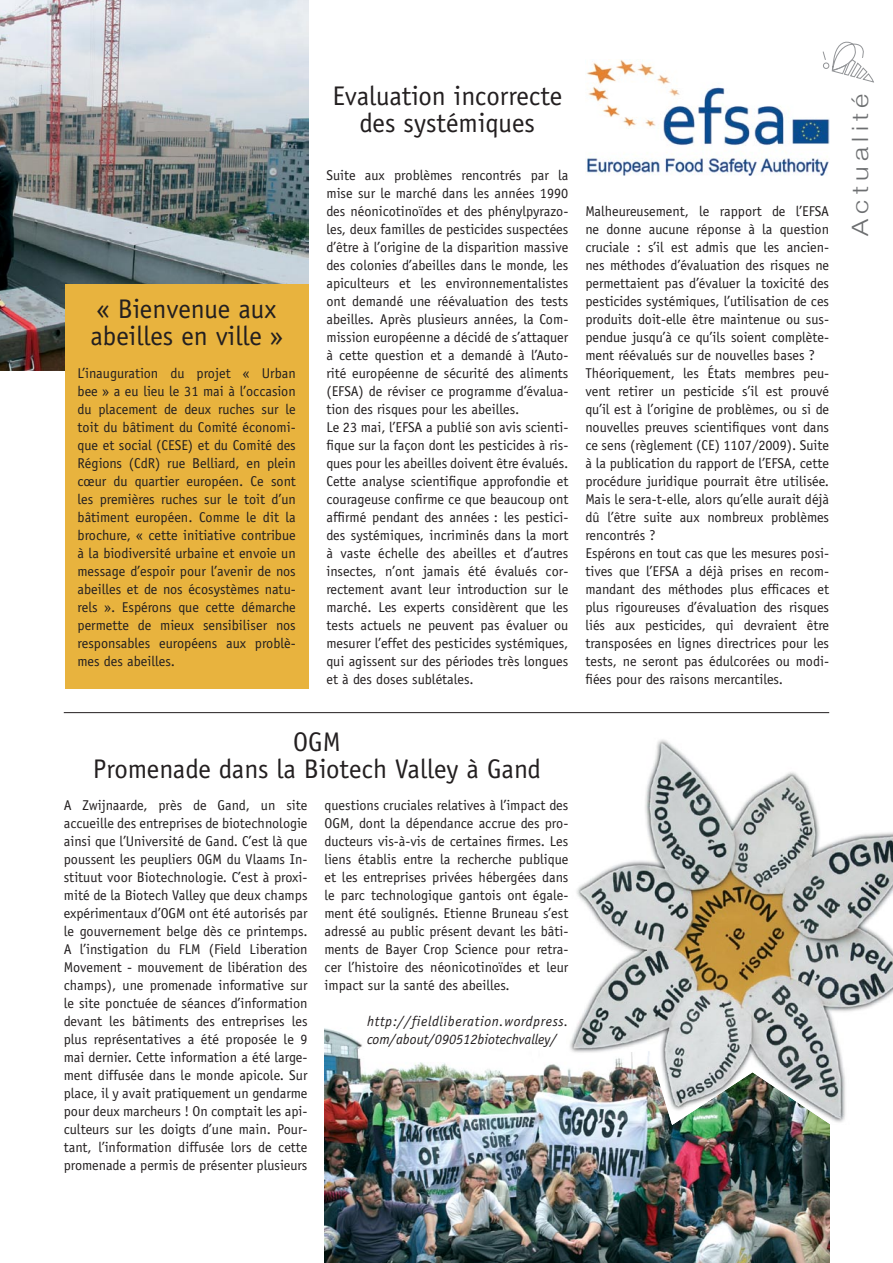
<style>
.page{position:relative;width:893px;height:1263px;background:#fff}
.page>*{position:absolute;margin:0;border:0;box-sizing:border-box;transform-origin:0 0}
.t1{font:27px/27px "Officina Sans";color:#231f20;text-align:center}
.t2{font:300 22.5px "Helvetica Neue";letter-spacing:.2em;color:#6d6f71;scale:1.2 1}
.t3{font:14.25px/18px "Officina Sans";color:#231f20;text-align:justify}
.t4{font:italic 14.25px/18px "Officina Sans";letter-spacing:.045em;color:#231f20}
</style>
<div class="page">
<img style="left:0;top:0;width:309px;height:371px">
<div style="left:65px;top:284px;width:244px;height:404px;background:#e8b33e"></div>
<img style="left:325px;top:1028px;width:505px;height:235px">
<img style="left:555px;top:1028px;width:275px;height:120px">
<img style="left:567px;top:739px;width:326px;height:385px">
<img style="left:585px;top:60px;width:244px;height:115px">
<hr style="left:64px;top:712px;width:765px;height:1px;background:#231f20">
<svg style="left:822px;top:41px;width:52px;height:42px"></svg>
<p class="t1" style="left:90px;top:295px;width:194px;text-align:left">« Bienvenue aux abeilles en ville »</p>
<p class="t3" style="left:78px;top:364px;width:220px">L’inauguration du projet « Urban bee » a eu lieu le 31 mai à l’occasion du placement de deux ruches sur le toit du bâtiment du Comité économi&shy;que et social (CESE) et du Comité des Régions (CdR) rue Belliard, en plein cœur du quartier européen. Ce sont les premières ruches sur le toit d’un bâtiment européen. Comme le dit la brochure, « cette initiative contribue à la biodiversité urbaine et envoie un message d’espoir pour l’avenir de nos abeilles et de nos écosystèmes natu&shy;rels ». Espérons que cette démarche permette de mieux sensibiliser nos responsables européens aux problè&shy;mes des abeilles.</p>
<p class="t1" style="left:332px;top:83px;width:232px">Evaluation incorrecte des systémiques</p>
<p class="t3" style="left:326px;top:166px;width:243px">Suite aux problèmes rencontrés par la mise sur le marché dans les années 1990 des néonicotinoïdes et des phénylpyrazo&shy;les, deux familles de pesticides suspectées d’être à l’origine de la disparition massive des colonies d’abeilles dans le monde, les apiculteurs et les environnementalistes ont demandé une réévaluation des tests abeilles. Après plusieurs années, la Com&shy;mission européenne a décidé de s’attaquer à cette question et a demandé à l’Auto&shy;rité européenne de sécurité des aliments (EFSA) de réviser ce programme d’évalua&shy;tion des risques pour les abeilles.</p>
<p class="t3" style="left:326px;top:418px;width:243px">Le 23 mai, l’EFSA a publié son avis scienti&shy;fique sur la façon dont les pesticides à ris&shy;ques pour les abeilles doivent être évalués.<br>Cette analyse scientifique approfondie et courageuse confirme ce que beaucoup ont affirmé pendant des années : les pestici&shy;des systémiques, incriminés dans la mort à vaste échelle des abeilles et d’autres insectes, n’ont jamais été évalués cor&shy;rectement avant leur introduction sur le marché. Les experts considèrent que les tests actuels ne peuvent pas évaluer ou mesurer l’effet des pesticides systémiques, qui agissent sur des périodes très longues et à des doses sublétales.</p>
<p class="t3" style="left:585px;top:202px;width:245px">Malheureusement, le rapport de l’EFSA ne donne aucune réponse à la question cruciale : s’il est admis que les ancien&shy;nes méthodes d’évaluation des risques ne permettaient pas d’évaluer la toxicité des pesticides systémiques, l’utilisation de ces produits doit-elle être maintenue ou sus&shy;pendue jusqu’à ce qu’ils soient complète&shy;ment réévalués sur de nouvelles bases ?</p>
<p class="t3" style="left:585px;top:364px;width:245px">Théoriquement, les États membres peu&shy;vent retirer un pesticide s’il est prouvé qu’il est à l’origine de problèmes, ou si de nouvelles preuves scientifiques vont dans ce sens (règlement (CE) 1107/2009). Suite à la publication du rapport de l’EFSA, cette procédure juridique pourrait être utilisée.<br>Mais le sera-t-elle, alors qu’elle aurait déjà dû l’être suite aux nombreux problèmes rencontrés ?</p>
<p class="t3" style="left:585px;top:544px;width:245px">Espérons en tout cas que les mesures posi&shy;tives que l’EFSA a déjà prises en recom&shy;mandant des méthodes plus efficaces et plus rigoureuses d’évaluation des risques liés aux pesticides, qui devraient être transposées en lignes directrices pour les tests, ne seront pas édulcorées ou modi&shy;fiées pour des raisons mercantiles.</p>
<p class="t1" style="left:93px;top:729px;width:450px">OGM<br>Promenade dans la Biotech Valley à Gand</p>
<p class="t3" style="left:64px;top:796px;width:245px">A Zwijnaarde, près de Gand, un site accueille des entreprises de biotechnologie ainsi que l’Université de Gand. C’est là que poussent les peupliers OGM du Vlaams In&shy;stituut voor Biotechnologie. C’est à proxi&shy;mité de la Biotech Valley que deux champs expérimentaux d’OGM ont été autorisés par le gouvernement belge dès ce printemps.<br>A l’instigation du FLM (Field Liberation Movement - mouvement de libération des champs), une promenade informative sur le site ponctuée de séances d’information devant les bâtiments des entreprises les plus représentatives a été proposée le 9 mai dernier. Cette information a été large&shy;ment diffusée dans le monde apicole. Sur place, il y avait pratiquement un gendarme pour deux marcheurs ! On comptait les api&shy;culteurs sur les doigts d’une main. Pour&shy;tant, l’information diffusée lors de cette promenade a permis de présenter plusieurs</p>
<p class="t3" style="left:325px;top:796px;width:245px">questions cruciales relatives à l’impact des OGM, dont la dépendance accrue des pro&shy;ducteurs vis-à-vis de certaines firmes. Les liens établis entre la recherche publique et les entreprises privées hébergées dans le parc technologique gantois ont égale&shy;ment été soulignés. Etienne Bruneau s’est adressé au public présent devant les bâti&shy;ments de Bayer Crop Science pour retra&shy;cer l’histoire des néonicotinoïdes et leur impact sur la santé des abeilles.</p>
<p class="t4" style="left:367px;top:1012px;width:203px">http://fieldliberation.wordpress. com/about/090512biotechvalley/</p>
<p class="t2" style="left:846px;top:236px;width:120px;rotate:-90deg">Actualité</p>
</div>
